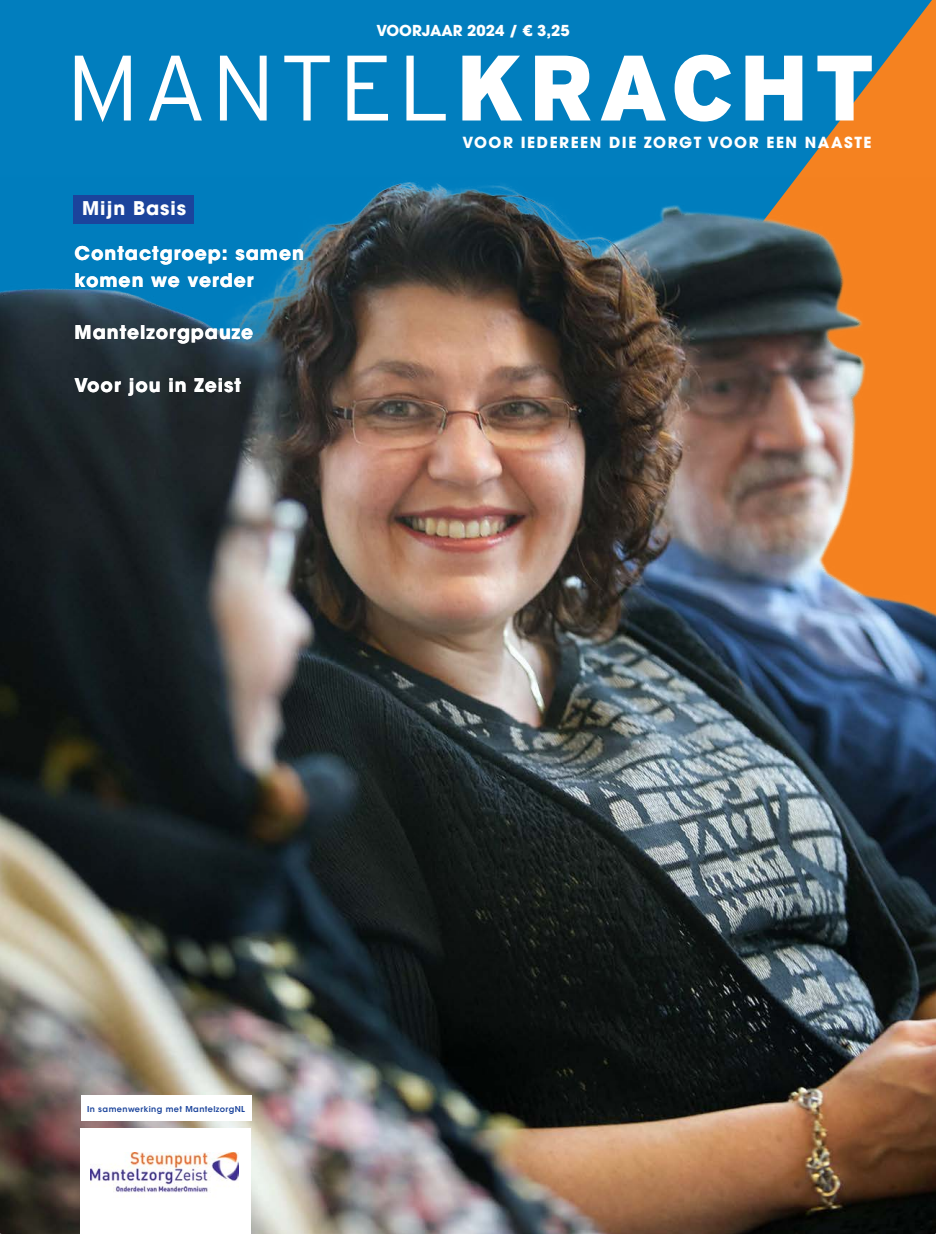
<style>
.page{position:relative;width:936px;height:1234px;background:#fff}
.page>*{position:absolute;margin:0;border:0;box-sizing:border-box;transform-origin:0 0}
.t1{font:700 18.75px/26.2px "Avant Garde";letter-spacing:.05em;color:#fff}
.t2{font:700 15.15px "Avant Garde";letter-spacing:.1em;color:#fff}
.t3{font:700 15px "Avant Garde";color:#fff}
.t4{font:600 8.1px "ITC Avant Garde Std";letter-spacing:.05em;color:#1b449c}
</style>
<div class="page">
<img style="left:0;top:0;width:935px;height:1233px">
<div style="left:81px;top:1094px;width:170px;height:26px;background:#fff"></div>
<div style="left:81px;top:1127px;width:170px;height:106px;background:#fff"></div>
<svg style="left:75px;top:55px;width:796px;height:67px;fill:#017ebe"></svg>
<div style="left:74px;top:195px;width:120px;height:28px;background:#1b449c"></div>
<img style="left:90px;top:1152px;width:149px;height:41px">
<p class="t1" style="left:82px;top:197px;width:106px">Mijn Basis</p>
<p class="t1" style="left:75px;top:242px;width:231px">Contactgroep: samen komen we verder</p>
<p class="t1" style="left:75px;top:321px;width:180px">Mantelzorgpauze</p>
<p class="t1" style="left:75px;top:373px;width:168px">Voor jou in Zeist</p>
<p class="t3" style="left:376px;top:20px;width:195px">VOORJAAR 2024 / € 3,25</p>
<p class="t2" style="left:462px;top:137px;width:410px">VOOR IEDEREEN DIE ZORGT VOOR EEN NAASTE</p>
<p class="t4" style="left:87px;top:1105px;width:159px">In samenwerking met MantelzorgNL</p>
</div>
